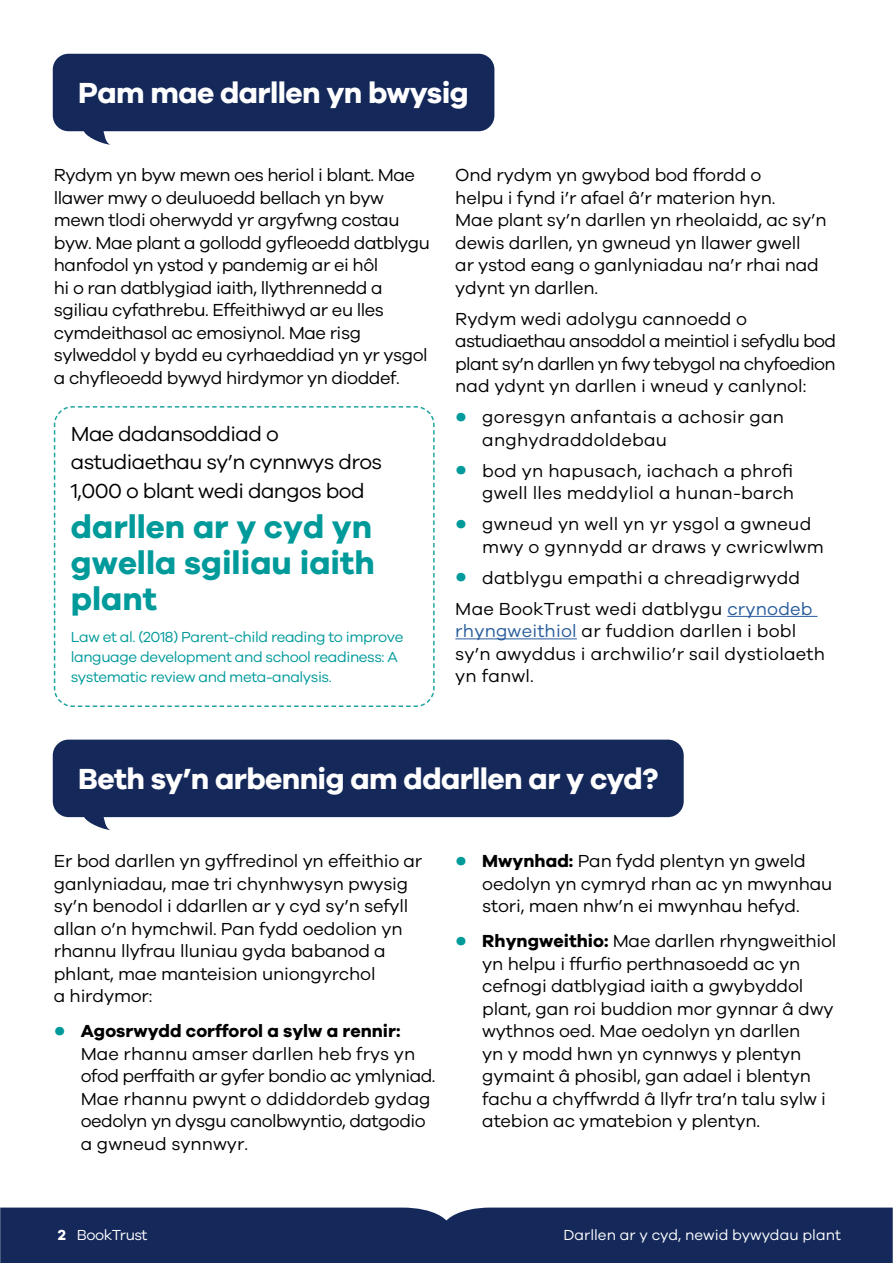
<style>
.page{position:relative;width:893px;height:1263px;background:#fff}
.page>*{position:absolute;margin:0;border:0;box-sizing:border-box;transform-origin:0 0}
.t1{font:700 33px/36px "Galano Grotesque";color:#009a9b;text-align:justify}
.t2{font:700 30px "Galano Grotesque";letter-spacing:-.02em;color:#fff}
.t3{font:21px/28.5px "Galano Grotesque";letter-spacing:-.03em;color:#000}
.t4{font:18px/22.5px "Galano Grotesque";letter-spacing:-.01em;color:#000}
.t5{font:18px/22.5px "Galano Grotesque";letter-spacing:.01em;color:#000}
.t6{font:18px/22.5px "Galano Grotesque";letter-spacing:-.04em;color:#000}
.t7{font:15px/19.5px "Galano Grotesque";letter-spacing:-.03em;color:#009a9b}
.t8{font:15px "Galano Grotesque";color:#fff}
.t9{font:15px "Galano Grotesque";letter-spacing:-.03em;color:#fff}
.s1{font-size:30px;color:#009a9b}
.s2{color:#275b9b}
.s3{font-weight:700}
</style>
<div class="page">
<div style="left:0;top:1207px;width:893px;height:56px;background:#14285a"></div>
<hr style="left:727px;top:616px;width:90px;height:1px;background:#275b9b">
<hr style="left:455px;top:638px;width:122px;height:1px;background:#275b9b">
<div style="left:53px;top:54px;width:441px;height:77px;background:#14285a;border-radius:16px"></div>
<svg style="left:83px;top:131px;width:28px;height:14px"></svg>
<div style="left:53px;top:740px;width:631px;height:77px;background:#14285a;border-radius:16px"></div>
<svg style="left:83px;top:817px;width:28px;height:13px"></svg>
<svg style="left:53px;top:406px;width:382px;height:301px"></svg>
<h2 class="t2" style="left:78px;top:75px;width:392px">Pam mae darllen yn bwysig</h2>
<p class="t4" style="left:54px;top:163px;width:378px">Rydym yn byw mewn oes heriol i blant. Mae llawer mwy o deuluoedd bellach yn byw mewn tlodi oherwydd yr argyfwng costau byw. Mae plant a gollodd gyfleoedd datblygu hanfodol yn ystod y pandemig ar ei hôl<br>hi o ran datblygiad iaith, llythrennedd a sgiliau cyfathrebu. Effeithiwyd ar eu lles cymdeithasol ac emosiynol. Mae risg sylweddol y bydd eu cyrhaeddiad yn yr ysgol a chyfleoedd bywyd hirdymor yn dioddef.</p>
<p class="t4" style="left:455px;top:163px;width:373px">Ond rydym yn gwybod bod ffordd o<br>helpu i fynd i’r afael â’r materion hyn.<br>Mae plant sy’n darllen yn rheolaidd, ac sy’n dewis darllen, yn gwneud yn llawer gwell<br>ar ystod eang o ganlyniadau na’r rhai nad ydynt yn darllen.</p>
<p class="t6" style="left:455px;top:307px;width:382px">Rydym wedi adolygu cannoedd o astudiaethau ansoddol a meintiol i sefydlu bod plant sy’n darllen yn fwy tebygol na chyfoedion nad ydynt yn darllen i wneud y canlynol:</p>
<p class="t5" style="left:482px;top:405px;width:303px;text-indent:-27px"><span class="s1">•</span> goresgyn anfantais a achosir gan anghydraddoldebau</p>
<p class="t5" style="left:455px;top:459px;width:340px;text-align:right"><span class="s1">•</span> bod yn hapusach, iachach a phrofi gwell lles meddyliol a hunan-barch</p>
<p class="t5" style="left:482px;top:512px;width:343px;text-indent:-27px"><span class="s1">•</span> gwneud yn well yn yr ysgol a gwneud mwy o gynnydd ar draws y cwricwlwm</p>
<p class="t5" style="left:455px;top:561px;width:359px;line-height:31px"><span class="s1">•</span> datblygu empathi a chreadigrwydd<br>Mae BookTrust wedi datblygu <span class="s2">crynodeb</span></p>
<p class="t5" style="left:455px;top:619px;width:371px"><span class="s2">rhyngweithiol</span> ar fuddion darllen i bobl sy’n awyddus i archwilio’r sail dystiolaeth yn fanwl.</p>
<p class="t3" style="left:71px;top:419px;width:313px">Mae dadansoddiad o astudiaethau sy’n cynnwys dros<br>1,000 o blant wedi dangos bod</p>
<h1 class="t1" style="left:71px;top:508px;width:306px">darllen ar y cyd yn gwella sgiliau iaith plant</h1>
<p class="t7" style="left:71px;top:627px;width:334px">Law et al. (2018) Parent-child reading to improve language development and school readiness: A systematic review and meta-analysis.</p>
<h2 class="t2" style="left:78px;top:760px;width:582px">Beth sy’n arbennig am ddarllen ar y cyd?</h2>
<p class="t4" style="left:54px;top:849px;width:370px">Er bod darllen yn gyffredinol yn effeithio ar ganlyniadau, mae tri chynhwysyn pwysig sy’n benodol i ddarllen ar y cyd sy’n sefyll allan o’n hymchwil. Pan fydd oedolion yn rhannu llyfrau lluniau gyda babanod a phlant, mae manteision uniongyrchol<br>a hirdymor:</p>
<p class="t4" style="left:81px;top:1019px;width:356px;text-indent:-27px"><span class="s1">•</span> <span class="s3">Agosrwydd corfforol a sylw a rennir:<br></span>Mae rhannu amser darllen heb frys yn ofod perffaith ar gyfer bondio ac ymlyniad.<br>Mae rhannu pwynt o ddiddordeb gydag oedolyn yn dysgu canolbwyntio, datgodio a gwneud synnwyr.</p>
<p class="t4" style="left:482px;top:849px;width:352px;text-indent:-27px"><span class="s1">•</span> <span class="s3">Mwynhad:</span> Pan fydd plentyn yn gweld oedolyn yn cymryd rhan ac yn mwynhau stori, maen nhw’n ei mwynhau hefyd.</p>
<p class="t4" style="left:482px;top:929px;width:356px;text-indent:-27px"><span class="s1">•</span> <span class="s3">Rhyngweithio:</span> Mae darllen rhyngweithiol yn helpu i ffurfio perthnasoedd ac yn cefnogi datblygiad iaith a gwybyddol plant, gan roi buddion mor gynnar â dwy wythnos oed. Mae oedolyn yn darllen<br>yn y modd hwn yn cynnwys y plentyn gymaint â phosibl, gan adael i blentyn fachu a chyffwrdd â llyfr tra’n talu sylw i atebion ac ymatebion y plentyn.</p>
<p class="t9" style="left:58px;top:1225px;width:91px"><span class="s3">2</span> BookTrust</p>
<p class="t8" style="left:563px;top:1225px;width:279px">Darllen ar y cyd, newid bywydau plant</p>
</div>
